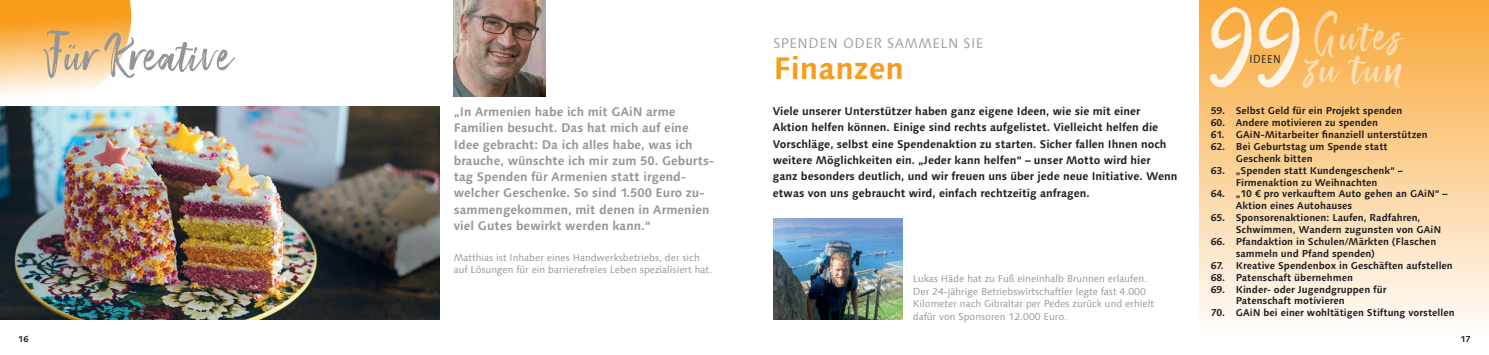
<style>
.page{position:relative;width:1489px;height:355px;background:#fff}
.page>*{position:absolute;margin:0;border:0;box-sizing:border-box;transform-origin:0 0}
.t1{font:61.25px "Smithen";color:#939598;scale:.93 1}
.t2{font:700 31.25px "Linotype Syntax Com";color:#f89c1c}
.t3{font:14px "Linotype Syntax Com";letter-spacing:.04em;color:#9d9fa2}
.t4{font:700 12.5px/16.2px "Linotype Syntax Com";color:#95979a}
.t5{font:11.75px "Linotype Syntax Com";letter-spacing:.05em;color:#231f20;scale:.86 1}
.t6{font:700 11.25px/16.2px "Linotype Syntax Com";color:#231f20}
.t7{font:700 10px/11.9px "Linotype Syntax Com";color:#231f20}
.t8{font:10px/12.5px "Linotype Syntax Com";color:#95979a}
.t9{font:700 8.75px "Linotype Syntax Com";color:#231f20}
</style>
<div class="page">
<svg style="left:0;top:0;width:131px;height:94px"></svg>
<div style="left:1199px;top:0;width:289px;height:354px;background:linear-gradient(to bottom,#f8a737,#fff)"></div>
<svg style="left:1209px;top:6px;width:195px;height:83px"></svg>
<img style="left:0;top:107px;width:439px;height:212px">
<img style="left:454px;top:0;width:91px;height:96px">
<img style="left:773px;top:219px;width:129px;height:100px">
<h1 class="t1" style="left:43px;top:17px;width:206px">Für Kreative</h1>
<p class="t4" style="left:454px;top:103px;width:262px">„In Armenien habe ich mit GAiN arme Familien besucht. Das hat mich auf eine Idee gebracht: Da ich alles habe, was ich brauche, wünschte ich mir zum 50. Geburts&shy;tag Spenden für Armenien statt irgend&shy;welcher Geschenke. So sind 1.500 Euro zu&shy;sammengekommen, mit denen in Armenien viel Gutes bewirkt werden kann.“</p>
<p class="t8" style="left:454px;top:250px;width:260px">Matthias ist Inhaber eines Handwerksbetriebs, der sich auf Lösungen für ein barrierefreies Leben spezialisiert hat.</p>
<h3 class="t3" style="left:773px;top:34px;width:211px">SPENDEN ODER SAMMELN SIE</h3>
<h2 class="t2" style="left:773px;top:49px;width:132px">Finanzen</h2>
<p class="t6" style="left:772px;top:103px;width:406px">Viele unserer Unterstützer haben ganz eigene Ideen, wie sie mit einer Aktion helfen können. Einige sind rechts aufgelistet. Vielleicht helfen die Vorschläge, selbst eine Spendenaktion zu starten. Sicher fallen Ihnen noch weitere Möglichkeiten ein. „Jeder kann helfen“ – unser Motto wird hier ganz besonders deutlich, und wir freuen uns über jede neue Initiative. Wenn etwas von uns gebraucht wird, einfach rechtzeitig anfragen.</p>
<p class="t8" style="left:912px;top:272px;width:243px">Lukas Häde hat zu Fuß eineinhalb Brunnen erlaufen.<br>Der 24-jährige Betriebswirtschaftler legte fast 4.000<br>Kilometer nach Gibraltar per Pedes zurück und erhielt dafür von Sponsoren 12.000 Euro.</p>
<p class="t5" style="left:1249px;top:51px;width:38px">IDEEN</p>
<p class="t7" style="left:1210px;top:104px;width:193px">59. Selbst Geld für ein Projekt spenden</p>
<p class="t7" style="left:1210px;top:116px;width:169px">60. Andere motivieren zu spenden</p>
<p class="t7" style="left:1210px;top:128px;width:218px">61. GAiN-Mitarbeiter finanziell unterstützen</p>
<p class="t7" style="left:1235px;top:140px;width:154px;text-indent:-25px">62. Bei Geburtstag um Spende statt<br>Geschenk bitten</p>
<p class="t7" style="left:1210px;top:164px;width:194px;text-align:center">63. „Spenden statt Kundengeschenk“ –<br>Firmenaktion zu Weihnachten</p>
<p class="t7" style="left:1235px;top:188px;width:213px;text-indent:-25px">64. „10 € pro verkauftem Auto gehen an GAiN“ –<br>Aktion eines Autohauses</p>
<p class="t7" style="left:1235px;top:211px;width:207px;text-indent:-25px">65. Sponsorenaktionen: Laufen, Radfahren,<br>Schwimmen, Wandern zugunsten von GAiN</p>
<p class="t7" style="left:1235px;top:235px;width:202px;text-indent:-25px">66. Pfandaktion in Schulen/Märkten (Flaschen sammeln und Pfand spenden)</p>
<p class="t7" style="left:1210px;top:259px;width:244px">67. Kreative Spendenbox in Geschäften aufstellen</p>
<p class="t7" style="left:1210px;top:271px;width:144px">68. Patenschaft übernehmen</p>
<p class="t7" style="left:1235px;top:283px;width:152px;text-indent:-25px">69. Kinder- oder Jugendgruppen für<br>Patenschaft motivieren</p>
<p class="t7" style="left:1210px;top:306px;width:245px">70. GAiN bei einer wohltätigen Stiftung vorstellen</p>
<p class="t9" style="left:18px;top:333px;width:12px">16</p>
<p class="t9" style="left:1460px;top:333px;width:12px">17</p>
</div>
